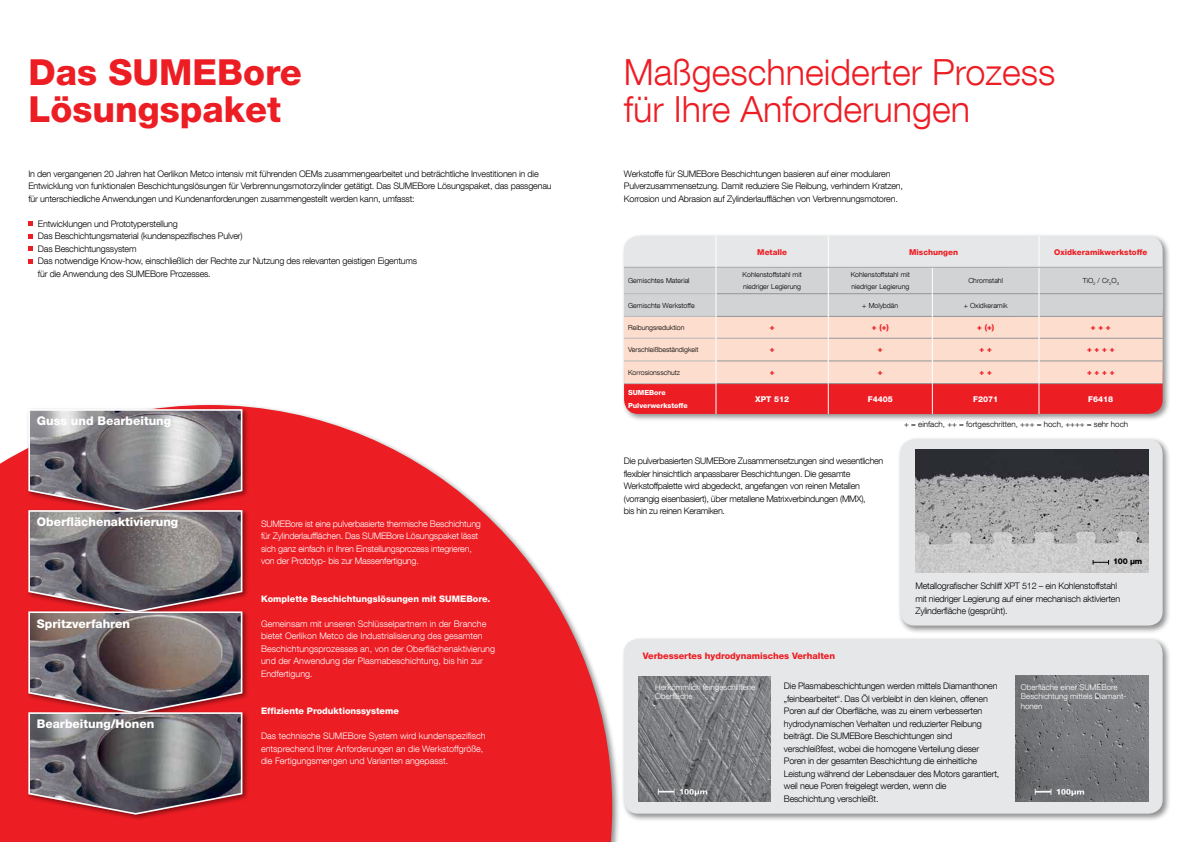
<style>
.page{position:relative;width:1191px;height:842px;background:#fff}
.page>*{position:absolute;margin:0;border:0;box-sizing:border-box;transform-origin:0 0}
.t1{font:300 36px/37px "Helvetica Neue LT Com";color:#ed1d24}
.t2{font:800 36px/37px "Helvetica Neue LT Std";color:#ed1d24}
.t3{font:800 12px "Helvetica Neue LT Std";color:#fff}
.t4{font:300 9px/12.5px "Helvetica Neue LT Com";letter-spacing:-.02em;color:#000}
.t5{font:300 9px/12.5px "Helvetica Neue LT Com";color:#fff}
.t6{font:300 9px/12.5px "Helvetica Neue LT Com";letter-spacing:-.02em;color:#fff}
.t7{font:800 9px "Helvetica Neue LT Std";color:#fff}
.t8{font:800 9px "Helvetica Neue LT Std";color:#ed1d24}
.t9{font:300 8px/9.6px "Helvetica Neue LT Com";color:#fff}
.t10{font:800 8px "Helvetica Neue LT Std";color:#ed1d24}
.t11{font:300 8px "Helvetica Neue LT Com";color:#000}
.t12{font:800 8px "Helvetica Neue LT Std";color:#fff}
.t13{font:800 8px "Helvetica Neue LT Std";color:#000}
.t14{font:300 7px/12.5px "Helvetica Neue LT Com";color:#000}
.t15{font:800 7px/12.5px "Helvetica Neue LT Std";color:#fff}
</style>
<div class="page">
<svg style="left:0;top:405px;width:612px;height:437px;fill:#ed1d24"></svg>
<svg style="left:28px;top:221px;width:5px;height:5px"></svg>
<svg style="left:28px;top:234px;width:5px;height:4px"></svg>
<svg style="left:28px;top:246px;width:5px;height:5px"></svg>
<svg style="left:28px;top:259px;width:5px;height:4px"></svg>
<div style="left:26px;top:407px;width:223px;height:111px;background:#000;opacity:.44"></div>
<div style="left:26px;top:508px;width:223px;height:111px;background:#000;opacity:.44"></div>
<div style="left:26px;top:609px;width:223px;height:111px;background:#000;opacity:.44"></div>
<div style="left:26px;top:710px;width:223px;height:111px;background:#000;opacity:.44"></div>
<svg style="left:28px;top:408px;width:215px;height:407px;background:#7f6a6f"></svg>
<div style="left:621px;top:636px;width:550px;height:186px;background:#000;opacity:.44"></div>
<div style="left:624px;top:639px;width:538px;height:175px;background:#e6e7e8;border-radius:14px"></div>
<img style="left:638px;top:677px;width:132px;height:125px">
<img style="left:1015px;top:675px;width:133px;height:127px">
<div style="left:621px;top:233px;width:549px;height:189px;background:#000;opacity:.44"></div>
<svg style="left:624px;top:236px;width:538px;height:178px;background:#e7bab6"></svg>
<hr style="left:715px;top:384px;width:1px;height:30px;background:#fff">
<hr style="left:716px;top:267px;width:112px;height:1px;background:#a7a9ac">
<hr style="left:828px;top:267px;width:104px;height:1px;background:#a7a9ac">
<hr style="left:932px;top:267px;width:107px;height:1px;background:#a7a9ac">
<hr style="left:1039px;top:267px;width:123px;height:1px;background:#a7a9ac">
<div style="left:897px;top:437px;width:273px;height:197px;background:#000;opacity:.44"></div>
<div style="left:900px;top:439px;width:262px;height:187px;background:#e6e7e8;border-radius:14px"></div>
<img style="left:915px;top:450px;width:233px;height:122px">
<svg style="left:1092px;top:560px;width:17px;height:4px"></svg>
<h1 class="t2" style="left:28px;top:54px;width:275px">Das SUMEBore<br>Lösungspaket</h1>
<p class="t4" style="left:28px;top:167px;width:525px">In den vergangenen 20 Jahren hat Oerlikon Metco intensiv mit führenden OEMs zusammengearbeitet und beträchtliche Investitionen in die<br>Entwicklung von funktionalen Beschichtungslösungen für Verbrennungsmotorzylinder getätigt. Das SUMEBore Lösungspaket, das passgenau für unterschiedliche Anwendungen und Kundenanforderungen zusammengestellt werden kann, umfasst:</p>
<p class="t4" style="left:38px;top:217px;width:381px">Entwicklungen und Prototyperstellung<br>Das Beschichtungsmaterial (kundenspezifisches Pulver)<br>Das Beschichtungssystem<br>Das notwendige Know-how, einschließlich der Rechte zur Nutzung des relevanten geistigen Eigentums für die Anwendung des SUMEBore Prozesses.</p>
<h2 class="t3" style="left:37px;top:414px;width:136px">Guss und Bearbeitung</h2>
<h2 class="t3" style="left:37px;top:515px;width:143px">Oberflächenaktivierung</h2>
<h2 class="t3" style="left:37px;top:616px;width:95px">Spritzverfahren</h2>
<h2 class="t3" style="left:37px;top:717px;width:119px">Bearbeitung/Honen</h2>
<p class="t6" style="left:261px;top:517px;width:221px">SUMEBore ist eine pulverbasierte thermische Beschichtung für Zylinderlaufflächen. Das SUMEBore Lösungspaket lässt sich ganz einfach in Ihren Einstellungsprozess integrieren, von der Prototyp- bis zur Massenfertigung.</p>
<p class="t7" style="left:261px;top:593px;width:231px">Komplette Beschichtungslösungen mit SUMEBore.</p>
<p class="t5" style="left:261px;top:617px;width:235px">Gemeinsam mit unseren Schlüsselpartnern in der Branche bietet Oerlikon Metco die Industrialisierung des gesamten Beschichtungsprozesses an, von der Oberflächenaktivierung und der Anwendung der Plasmabeschichtung, bis hin zur Endfertigung.</p>
<p class="t7" style="left:261px;top:706px;width:139px">Effiziente Produktionssysteme</p>
<p class="t5" style="left:261px;top:730px;width:226px">Das technische SUMEBore System wird kundenspezifisch entsprechend Ihrer Anforderungen an die Werkstoffgröße, die Fertigungsmengen und Varianten angepasst.</p>
<h1 class="t1" style="left:624px;top:53px;width:433px">Maßgeschneiderter Prozess für Ihre Anforderungen</h1>
<p class="t4" style="left:624px;top:167px;width:281px">Werkstoffe für SUMEBore Beschichtungen basieren auf einer modularen<br>Pulverzusammensetzung. Damit reduziere Sie Reibung, verhindern Kratzen,<br>Korrosion und Abrasion auf Zylinderlaufflächen von Verbrennungsmotoren.</p>
<p class="t10" style="left:757px;top:247px;width:31px">Metalle</p>
<p class="t10" style="left:909px;top:247px;width:50px">Mischungen</p>
<p class="t10" style="left:1054px;top:247px;width:95px">Oxidkeramikwerkstoffe</p>
<p class="t14" style="left:628px;top:274px;width:63px">Gemischtes Material</p>
<p class="t14" style="left:742px;top:268px;width:61px">Kohlenstoffstahl mit niedriger Legierung</p>
<p class="t14" style="left:850px;top:268px;width:61px">Kohlenstoffstahl mit niedriger Legierung</p>
<p class="t14" style="left:968px;top:274px;width:36px">Chromstahl</p>
<p class="t14" style="left:1082px;top:274px;width:38px">TiO<sub>2</sub> / Cr<sub>2</sub>O<sub>3</sub></p>
<p class="t14" style="left:628px;top:299px;width:68px">Gemischte Werkstoffe</p>
<p class="t14" style="left:862px;top:299px;width:38px">+ Molybdän</p>
<p class="t14" style="left:963px;top:299px;width:45px">+ Oxidkeramik</p>
<p class="t14" style="left:628px;top:321px;width:58px">Reibungsreduktion</p>
<p class="t10" style="left:769px;top:323px;width:6px">+</p>
<p class="t10" style="left:871px;top:323px;width:19px">+ (+)</p>
<p class="t10" style="left:977px;top:323px;width:19px">+ (+)</p>
<p class="t10" style="left:1090px;top:323px;width:21px">+ + +</p>
<p class="t14" style="left:628px;top:343px;width:72px">Verschleißbeständigkeit</p>
<p class="t10" style="left:769px;top:345px;width:6px">+</p>
<p class="t10" style="left:878px;top:345px;width:6px">+</p>
<p class="t10" style="left:979px;top:345px;width:14px">+ +</p>
<p class="t10" style="left:1087px;top:345px;width:29px">+ + + +</p>
<p class="t14" style="left:628px;top:366px;width:54px">Korrosionsschutz</p>
<p class="t10" style="left:769px;top:367px;width:6px">+</p>
<p class="t10" style="left:878px;top:367px;width:6px">+</p>
<p class="t10" style="left:979px;top:367px;width:14px">+ +</p>
<p class="t10" style="left:1087px;top:367px;width:29px">+ + + +</p>
<p class="t15" style="left:628px;top:386px;width:61px">SUMEBore<br>Pulverwerkstoffe</p>
<p class="t12" style="left:755px;top:394px;width:36px">XPT 512</p>
<p class="t12" style="left:867px;top:394px;width:27px">F4405</p>
<p class="t12" style="left:973px;top:394px;width:27px">F2071</p>
<p class="t12" style="left:1088px;top:394px;width:27px">F6418</p>
<p class="t4" style="left:624px;top:455px;width:261px">Die pulverbasierten SUMEBore Zusammensetzungen sind wesentlichen flexibler hinsichtlich anpassbarer Beschichtungen. Die gesamte Werkstoffpalette wird abgedeckt, angefangen von reinen Metallen (vorrangig eisenbasiert), über metallene Matrixverbindungen (MMX),<br>bis hin zu reinen Keramiken.</p>
<p class="t11" style="left:904px;top:419px;width:225px">+ = einfach, ++ = fortgeschritten, +++ = hoch, ++++ = sehr hoch</p>
<p class="t13" style="left:1113px;top:557px;width:31px">100 µm</p>
<p class="t4" style="left:915px;top:580px;width:206px">Metallografischer Schliff XPT 512 – ein Kohlenstoffstahl mit niedriger Legierung auf einer mechanisch aktivierten<br>Zylinderfläche (gesprüht).</p>
<p class="t8" style="left:643px;top:650px;width:194px">Verbessertes hydrodynamisches Verhalten</p>
<p class="t9" style="left:655px;top:682px;width:102px">Herkömmlich feingeschliffene<br>Oberfläche</p>
<p class="t9" style="left:1020px;top:682px;width:107px">Oberfläche einer SUMEBore<br>Beschichtung mittels Diamant&shy;honen</p>
<p class="t4" style="left:784px;top:680px;width:217px">Die Plasmabeschichtungen werden mittels Diamanthonen „feinbearbeitet“. Das Öl verbleibt in den kleinen, offenen Poren auf der Oberfläche, was zu einem verbesserten hydrodynamischen Verhalten und reduzierter Reibung beiträgt. Die SUMEBore Beschichtungen sind verschleißfest, wobei die homogene Verteilung dieser Poren in der gesamten Beschichtung die einheitliche Leistung während der Lebensdauer des Motors garantiert, weil neue Poren freigelegt werden, wenn die Beschichtung verschleißt.</p>
</div>
